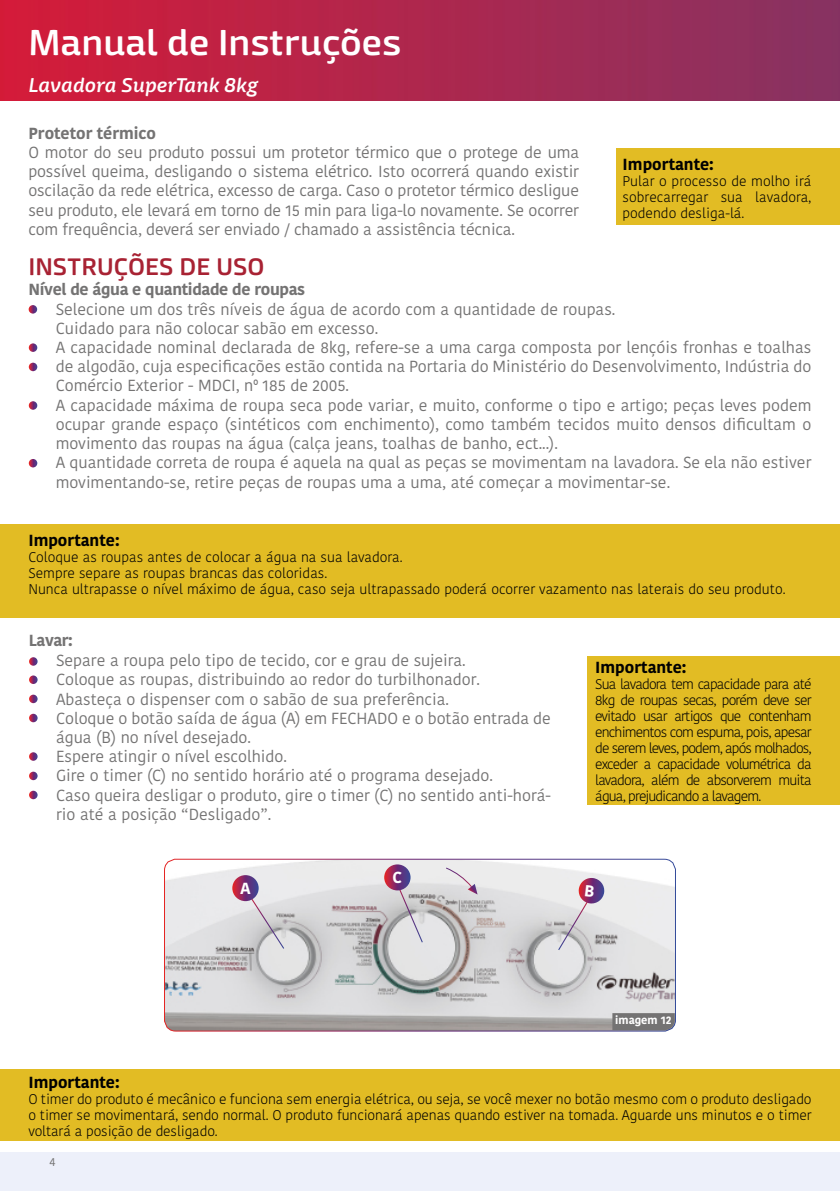
<style>
.page{position:relative;width:840px;height:1191px;background:#fff}
.page>*{position:absolute;margin:0;border:0;box-sizing:border-box;transform-origin:0 0}
.t1{font:600 36px "Mangerica";color:#fff}
.t2{font:600 24px "Mangerica";color:#a82233}
.t3{font:italic 600 20px "Mangerica";letter-spacing:-.005em;color:#fff}
.t4{font:16px/19.2px "Kohinoor Bangla";color:#747373}
.t5{font:700 16px "Kohinoor Bangla";color:#010102}
.t6{font:700 16px "Kohinoor Bangla";letter-spacing:-.02em;color:#747373}
.t7{font:700 16px "Kohinoor Bangla";color:#747373}
.t8{font:700 16px "Kohinoor Bangla";color:#fff}
.t9{font:300 14px/16px "Kohinoor Bangla";color:#010102;text-align:justify}
.t10{font:12px "Kohinoor Bangla";color:#747373}
.t11{font:700 11px "Kohinoor Bangla";color:#fff}
.s1{font-family:"Arial Narrow"}
</style>
<div class="page">
<img style="left:0;top:0;width:839px;height:100px">
<div style="left:587px;top:656px;width:252px;height:149px;background:#e2bc24"></div>
<div style="left:0;top:524px;width:839px;height:93px;background:#e2bc24"></div>
<div style="left:0;top:1069px;width:839px;height:71px;background:#e2bc24"></div>
<img style="left:164px;top:859px;width:511px;height:172px">
<div style="left:164px;top:858px;width:511px;height:173px;border:1px solid #fff;border-radius:11px"></div>
<svg style="left:29px;top:657px;width:9px;height:8px"></svg>
<svg style="left:29px;top:675px;width:9px;height:9px"></svg>
<svg style="left:29px;top:694px;width:9px;height:9px"></svg>
<svg style="left:29px;top:714px;width:9px;height:8px"></svg>
<svg style="left:29px;top:752px;width:9px;height:9px"></svg>
<svg style="left:29px;top:771px;width:9px;height:9px"></svg>
<svg style="left:29px;top:790px;width:9px;height:9px"></svg>
<svg style="left:29px;top:305px;width:8px;height:8px"></svg>
<svg style="left:29px;top:343px;width:8px;height:9px"></svg>
<svg style="left:29px;top:363px;width:8px;height:8px"></svg>
<svg style="left:29px;top:401px;width:8px;height:9px"></svg>
<svg style="left:29px;top:459px;width:8px;height:8px"></svg>
<svg style="left:244px;top:888px;width:41px;height:62px;background:#d3d1d5"></svg>
<svg style="left:390px;top:870px;width:33px;height:73px;background:#ceccd0"></svg>
<svg style="left:232px;top:875px;width:26px;height:26px"></svg>
<svg style="left:384px;top:864px;width:26px;height:26px"></svg>
<svg style="left:444px;top:866px;width:33px;height:28px"></svg>
<svg style="left:612px;top:1013px;width:62px;height:17px"></svg>
<div style="left:616px;top:148px;width:223px;height:77px;background:#e2bc24"></div>
<svg style="left:557px;top:878px;width:47px;height:73px;background:#cbbec9"></svg>
<h1 class="t1" style="left:28px;top:20px;width:374px">Manual de Instruções</h1>
<p class="t3" style="left:28px;top:73px;width:231px">Lavadora SuperTank 8kg</p>
<p class="t7" style="left:28px;top:119px;width:129px">Protetor térmico</p>
<p class="t4" style="left:28px;top:142px;width:552px;text-align:justify">O motor do seu produto possui um protetor térmico que o protege de uma possível queima, desligando o sistema elétrico. Isto ocorrerá quando existir oscilação da rede elétrica, excesso de carga. Caso o protetor térmico desligue seu produto, ele levará em torno de 15 min para liga-lo novamente. Se ocorrer com frequência, deverá ser enviado / chamado a assistência técnica.</p>
<h2 class="t2" style="left:28px;top:252px;width:237px">INSTRUÇÕES DE USO</h2>
<p class="t6" style="left:28px;top:275px;width:278px">Nível de água e quantidade de roupas</p>
<p class="t5" style="left:622px;top:150px;width:93px">Importante:</p>
<p class="t9" style="left:622px;top:173px;width:190px">Pular o processo de molho irá sobrecarregar sua lavadora, podendo desliga-lá.</p>
<p class="t4" style="left:56px;top:299px;width:756px">Selecione um dos três níveis de água de acordo com a quantidade de roupas.<br>Cuidado para não colocar sabão em excesso.<br>A capacidade nominal declarada de 8kg, refere-se a uma carga composta por lençóis fronhas e toalhas de algodão, cuja especificações estão contida na Portaria do Ministério do Desenvolvimento, Indústria do Comércio Exterior - MDCI, n<span class="s1">º</span> 185 de 2005.<br>A capacidade máxima de roupa seca pode variar, e muito, conforme o tipo e artigo; peças leves podem ocupar grande espaço (sintéticos com enchimento), como também tecidos muito densos dificultam o movimento das roupas na água (calça jeans, toalhas de banho, ect...).<br>A quantidade correta de roupa é aquela na qual as peças se movimentam na lavadora. Se ela não estiver movimentando-se, retire peças de roupas uma a uma, até começar a movimentar-se.</p>
<p class="t5" style="left:28px;top:526px;width:93px">Importante:</p>
<p class="t9" style="left:28px;top:548px;width:758px;text-align:left">Coloque as roupas antes de colocar a água na sua lavadora.<br>Sempre separe as roupas brancas das coloridas.<br>Nunca ultrapasse o nível máximo de água, caso seja ultrapassado poderá ocorrer vazamento nas laterais do seu produto.</p>
<p class="t6" style="left:29px;top:627px;width:45px">Lavar:</p>
<p class="t4" style="left:56px;top:650px;width:496px">Separe a roupa pelo tipo de tecido, cor e grau de sujeira.<br>Coloque as roupas, distribuindo ao redor do turbilhonador.<br>Abasteça o dispenser com o sabão de sua preferência.<br>Coloque o botão saída de água (A) em FECHADO e o botão entrada de água (B) no nível desejado.<br>Espere atingir o nível escolhido.<br>Gire o timer (C) no sentido horário até o programa desejado.<br>Caso queira desligar o produto, gire o timer (C) no sentido anti-horá&shy;rio até a posição “Desligado”.</p>
<p class="t8" style="left:240px;top:874px;width:12px">A</p>
<p class="t8" style="left:392px;top:863px;width:11px">C</p>
<p class="t5" style="left:595px;top:653px;width:93px">Importante:</p>
<p class="t9" style="left:595px;top:676px;width:218px">Sua lavadora tem capacidade para até 8kg de roupas secas, porém deve ser evitado usar artigos que contenham enchimentos com espuma, pois, apesar de serem leves, podem, após molhados, exceder a capacidade volumétrica da lavadora, além de absorverem muita água, prejudicando a lavagem.</p>
<p class="t11" style="left:615px;top:1010px;width:58px">imagem 12</p>
<p class="t5" style="left:28px;top:1068px;width:93px">Importante:</p>
<p class="t9" style="left:28px;top:1090px;width:784px">O timer do produto é mecânico e funciona sem energia elétrica, ou seja, se você mexer no botão mesmo com o produto desligado o timer se movimentará, sendo normal. O produto funcionará apenas quando estiver na tomada. Aguarde uns minutos e o timer voltará a posição de desligado.</p>
<p class="t10" style="left:49px;top:1152px;width:7px">4</p>
</div>
